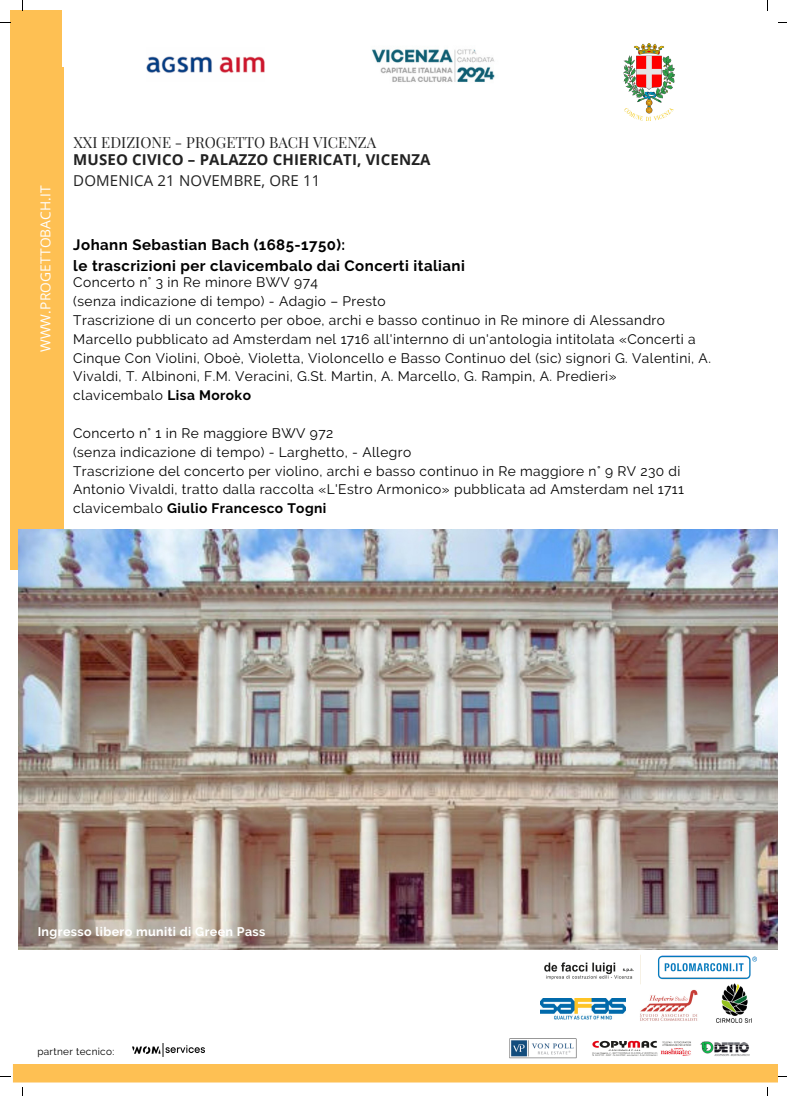
<style>
.page{position:relative;width:787px;height:1096px;background:#fff}
.page>*{position:absolute;margin:0;border:0;box-sizing:border-box;transform-origin:0 0}
.t1{font:700 15px "Raleway";letter-spacing:.03em;color:#000}
.t2{font:700 15px "Open Sans";letter-spacing:.01em;color:#222}
.t3{font:15px "Playfair Display";color:#222}
.t4{font:15px "Open Sans";letter-spacing:.01em;color:#222}
.t5{font:13.75px/18.8px "Raleway";letter-spacing:.03em;color:#000}
.t6{font:700 13.75px "Raleway";letter-spacing:.03em;color:#000}
.t7{font:13.75px "Open Sans";letter-spacing:.01em;color:#fff}
.t8{font:700 12.5px "Raleway";letter-spacing:.03em;color:#fff}
.t9{font:10px "Raleway";letter-spacing:.03em;color:#000}
.s1{font-weight:700}
.s2{font-weight:400}
</style>
<div class="page">
<div style="left:10px;top:67px;width:53px;height:502px;background:#fec053"></div>
<img style="left:18px;top:529px;width:760px;height:420px">
<div style="left:10px;top:10px;width:52px;height:57px;background:#fec053"></div>
<div style="left:13px;top:1064px;width:765px;height:18px;background:#fec053"></div>
<img style="left:146px;top:56px;width:119px;height:17px">
<img style="left:540px;top:998px;width:85px;height:22px">
<img style="left:700px;top:1041px;width:50px;height:15px">
<img style="left:592px;top:1040px;width:99px;height:16px">
<img style="left:640px;top:989px;width:58px;height:32px">
<img style="left:544px;top:962px;width:90px;height:18px">
<img style="left:509px;top:1038px;width:68px;height:21px">
<img style="left:658px;top:955px;width:99px;height:25px">
<img style="left:133px;top:1043px;width:72px;height:13px">
<img style="left:716px;top:983px;width:36px;height:39px">
<img style="left:624px;top:43px;width:50px;height:77px">
<img style="left:372px;top:49px;width:123px;height:33px">
<p class="t7" style="left:36px;top:352px;width:169px;rotate:-90deg">WWW.PROGETTOBACH.IT</p>
<p class="t3" style="left:73px;top:131px;width:304px">XXI EDIZIONE - PROGETTO BACH VICENZA</p>
<p class="t2" style="left:73px;top:149px;width:359px">MUSEO CIVICO – PALAZZO CHIERICATI, VICENZA</p>
<p class="t4" style="left:73px;top:169px;width:249px">DOMENICA 21 NOVEMBRE, ORE 11</p>
<p class="t1" style="left:73px;top:236px;width:273px">Johann Sebastian Bach (1685-1750):</p>
<p class="t1" style="left:73px;top:256px;width:393px">le trascrizioni per clavicembalo dai Concerti italiani</p>
<p class="t5" style="left:73px;top:273px;width:246px">Concerto n° 3 in Re minore BWV 974</p>
<p class="t5" style="left:73px;top:292px;width:314px">(senza indicazione di tempo) - Adagio – Presto</p>
<p class="t5" style="left:73px;top:311px;width:639px">Trascrizione di un concerto per oboe, archi e basso continuo in Re minore di Alessandro Marcello pubblicato ad Amsterdam nel 1716 all'internno di un'antologia intitolata «Concerti a Cinque Con Violini, Oboè, Violetta, Violoncello e Basso Continuo del (sic) signori G. Valentini, A.<br>Vivaldi, T. Albinoni, F.M. Veracini, G.St. Martin, A. Marcello, G. Rampin, A. Predieri»</p>
<p class="t5" style="left:73px;top:386px;width:179px">clavicembalo <span class="s1">Lisa Moroko</span></p>
<p class="t5" style="left:73px;top:424px;width:262px">Concerto n° 1 in Re maggiore BWV 972</p>
<p class="t5" style="left:73px;top:442px;width:340px">(senza indicazione di tempo) - Larghetto, - Allegro</p>
<p class="t5" style="left:73px;top:461px;width:613px">Trascrizione del concerto per violino, archi e basso continuo in Re maggiore n° 9 RV 230 di<br>Antonio Vivaldi, tratto dalla raccolta «L'Estro Armonico» pubblicata ad Amsterdam nel 1711</p>
<p class="t6" style="left:73px;top:500px;width:255px"><span class="s2">clavicembalo</span> Giulio Francesco Togni</p>
<p class="t8" style="left:38px;top:924px;width:229px">Ingresso libero muniti di Green Pass</p>
<p class="t9" style="left:37px;top:1045px;width:78px">partner tecnico:</p>
</div>
